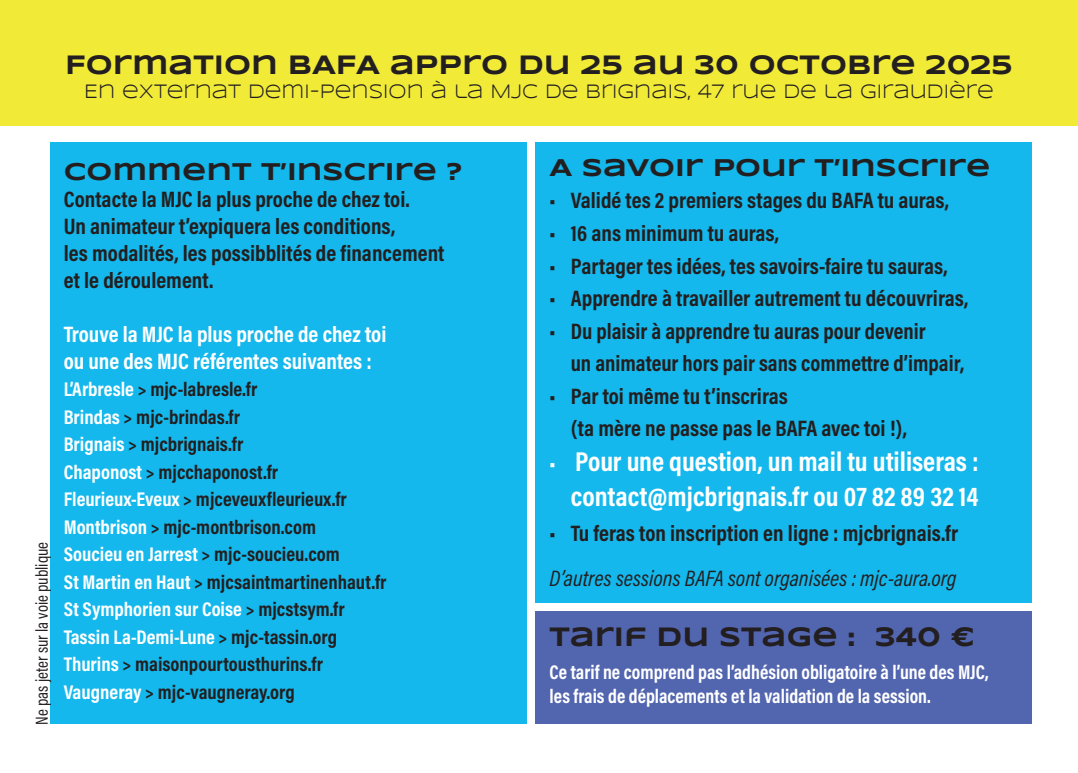
<style>
.page{position:relative;width:1078px;height:773px;background:#fff}
.page>*{position:absolute;margin:0;border:0;box-sizing:border-box;transform-origin:0 0}
.t1{font:700 27.5px/35px "Acumin Pro Cond";color:#fff;text-align:right}
.t2{font:700 27.5px "Syncopate";color:#231f20;scale:.95 1}
.t3{font:700 25px "Syncopate";color:#231f20}
.t4{font:700 22.5px/27px "Acumin Pro Cond";color:#231f20}
.t5{font:700 22.5px/27px "Acumin Pro Cond";color:#fff}
.t6{font:italic 22.5px "Acumin Pro Cond";color:#231f20}
.t7{font:700 20px/27.5px "Acumin Pro Cond";color:#231f20}
.t8{font:700 20px/24px "Acumin Pro Cond";color:#fff;scale:.95 1}
.t9{font:20px "Syncopate";color:#231f20;scale:.92 1}
.t10{font:17.5px "Acumin Pro Cond";color:#231f20;scale:.96 1}
.s1{color:#fff}
.s2{font-size:22.5px}
</style>
<div class="page">
<div style="left:50px;top:142px;width:476px;height:581px;background:#14b8ec"></div>
<div style="left:535px;top:611px;width:496px;height:113px;background:#5265af"></div>
<div style="left:535px;top:142px;width:496px;height:460px;background:#14b8ec"></div>
<div style="left:0;top:0;width:1077px;height:125px;background:#f1eb38"></div>
<p class="t2" style="left:65px;top:48px;width:998px">FORMATION BAFA APPRO DU 25 AU 30 OCTOBRE 2025</p>
<p class="t9" style="left:84px;top:80px;width:989px">EN EXTERNAT DEMI-PENSION À LA MJC DE BRIGNAIS, 47 RUE DE LA GIRAUDIÈRE</p>
<p class="t10" style="left:30px;top:724px;width:192px;rotate:-90deg">Ne pas jeter sur la voie publique</p>
<p class="t3" style="left:64px;top:155px;width:400px">COMMENT T’INSCRIRE ?</p>
<p class="t4" style="left:64px;top:185px;width:382px">Contacte la MJC la plus proche de chez toi.<br>Un animateur t’expiquera les conditions,<br>les modalités, les possibblités de financement et le déroulement.</p>
<p class="t5" style="left:64px;top:320px;width:324px">Trouve la MJC la plus proche de chez toi ou une des MJC référentes suivantes :</p>
<p class="t7" style="left:64px;top:375px;width:324px"><span class="s1">L’Arbresle</span> &gt; mjc-labresle.fr<br><span class="s1">Brindas</span> &gt; mjc-brindas.fr<br><span class="s1">Brignais</span> &gt; mjcbrignais.fr<br><span class="s1">Chaponost</span> &gt; mjcchaponost.fr <span class="s1">Fleurieux-Eveux</span> &gt; mjceveuxfleurieux.fr <span class="s1">Montbrison</span> &gt; mjc-montbrison.com<br><span class="s1">Soucieu en Jarrest</span> &gt; mjc-soucieu.com<br><span class="s1">St Martin en Haut</span> &gt; mjcsaintmartinenhaut.fr <span class="s1">St Symphorien sur Coise</span> &gt; mjcstsym.fr <span class="s1">Tassin La-Demi-Lune</span> &gt; mjc-tassin.org <span class="s1">Thurins</span> &gt; maisonpourtousthurins.fr <span class="s1">Vaugneray</span> &gt; mjc-vaugneray.org</p>
<p class="t3" style="left:549px;top:152px;width:442px">A SAVOIR POUR T’INSCRIRE</p>
<p class="t4" style="left:549px;top:186px;width:401px">• Validé tes 2 premiers stages du BAFA tu auras,</p>
<p class="t4" style="left:549px;top:219px;width:231px">• 16 ans minimum tu auras,</p>
<p class="t4" style="left:549px;top:251px;width:399px">• Partager tes idées, tes savoirs-faire tu sauras,</p>
<p class="t4" style="left:549px;top:284px;width:420px">• Apprendre à travailler autrement tu découvriras,</p>
<p class="t4" style="left:570px;top:314px;width:394px;line-height:32.5px;text-indent:-21px">• Du plaisir à apprendre tu auras pour devenir<br>un animateur hors pair sans commettre d’impair,</p>
<p class="t4" style="left:570px;top:379px;width:337px;line-height:32.5px;text-indent:-21px">• Par toi même tu t’inscriras<br>(ta mère ne passe pas le BAFA avec toi !),</p>
<p class="t1" style="left:549px;top:443px;width:430px"><span class="s2">•</span> Pour une question, un mail tu utiliseras : contact@mjcbrignais.fr ou 07 82 89 32 14</p>
<p class="t4" style="left:549px;top:519px;width:410px">• Tu feras ton inscription en ligne : mjcbrignais.fr</p>
<p class="t6" style="left:549px;top:563px;width:408px">D’autres sessions BAFA sont organisées : mjc-aura.org</p>
<p class="t2" style="left:549px;top:620px;width:449px">TARIF DU STAGE : 340 €</p>
<p class="t8" style="left:549px;top:659px;width:463px">Ce tarif ne comprend pas l’adhésion obligatoire à l’une des MJC, les frais de déplacements et la validation de la session.</p>
</div>
